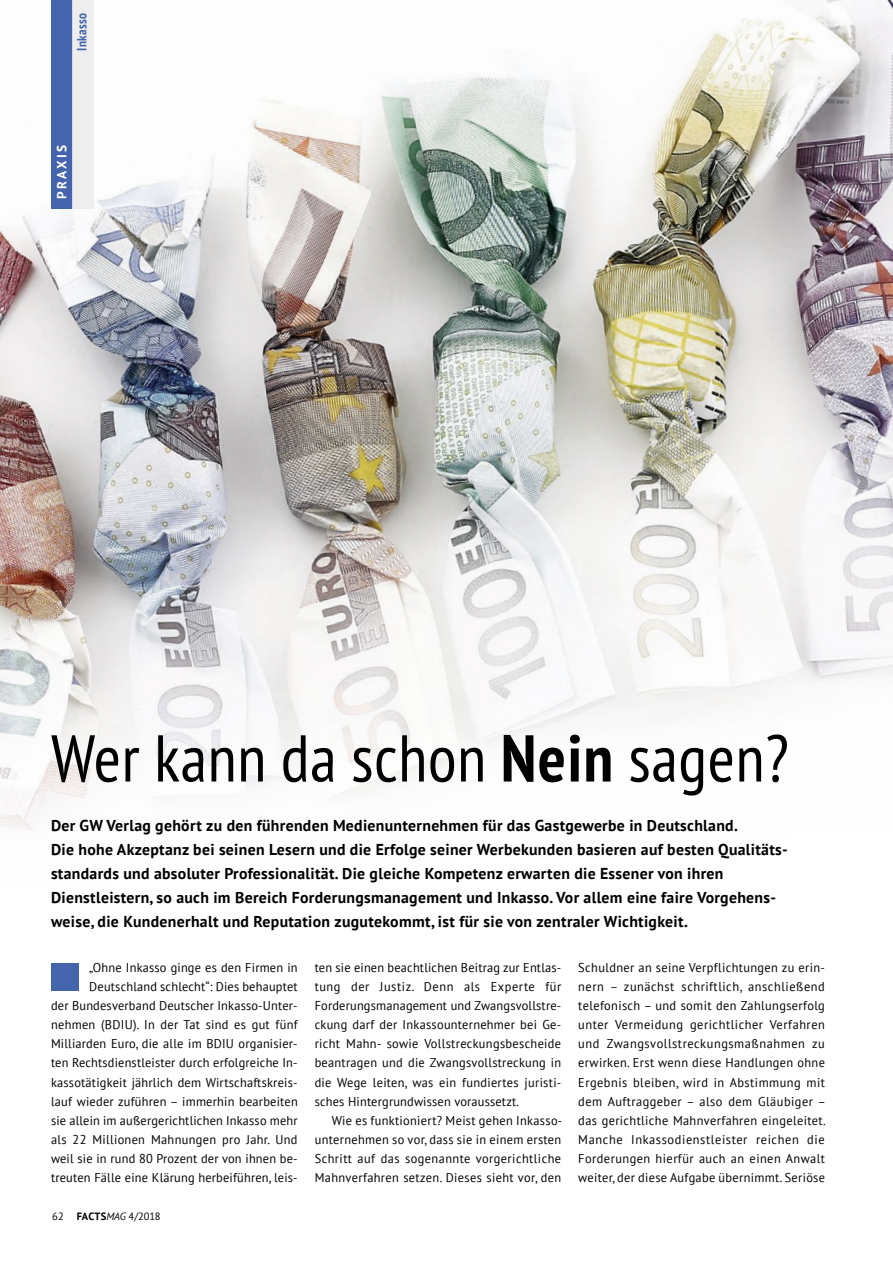
<style>
.page{position:relative;width:893px;height:1263px;background:#fff}
.page>*{position:absolute;margin:0;border:0;box-sizing:border-box;transform-origin:0 0}
.t1{font:condensed 66px "PT Sans";letter-spacing:.01em;color:#000}
.t2{font:700 15.75px/24px "PT Sans";letter-spacing:.02em;color:#000}
.t3{font:700 condensed 13.35px "PT Sans";letter-spacing:.03em;color:#4464ad}
.t4{font:700 13.35px "PT Sans";letter-spacing:.19em;color:#fff}
.t5{font:12.75px/19.2px "PT Sans";letter-spacing:.015em;color:#000;text-align:justify}
.t6{font:10.5px "PT Sans";color:#000}
.s1{font-weight:700}
.s2{font-style:italic}
</style>
<div class="page">
<img style="left:0;top:0;width:893px;height:830px">
<div style="left:51px;top:0;width:21px;height:208px;background:#4464ad"></div>
<div style="left:72px;top:0;width:22px;height:208px;background:#ececed"></div>
<div style="left:51px;top:963px;width:28px;height:28px;background:#4464ad"></div>
<p class="t3" style="left:73px;top:51px;width:39px;rotate:-90deg">Inkasso</p>
<p class="t4" style="left:53px;top:199px;width:56px;rotate:-90deg">PRAXIS</p>
<h1 class="t1" style="left:51px;top:716px;width:739px">Wer kann da schon <span class="s1">Nein</span> sagen?</h1>
<p class="t2" style="left:51px;top:813px;width:738px">Der GW Verlag gehört zu den führenden Medienunternehmen für das Gastgewerbe in Deutschland.<br>Die hohe Akzeptanz bei seinen Lesern und die Erfolge seiner Werbekunden basieren auf besten Qualitäts&shy;standards und absoluter Professionalität. Die gleiche Kompetenz erwarten die Essener von ihren Dienstleistern, so auch im Bereich Forderungsmanagement und Inkasso. Vor allem eine faire Vorgehens&shy;weise, die Kundenerhalt und Reputation zugutekommt, ist für sie von zentraler Wichtigkeit.</p>
<p class="t5" style="left:51px;top:957px;width:248px;text-align:right">„Ohne Inkasso ginge es den Firmen in Deutschland schlecht“: Dies behauptet<br>der Bundesverband Deutscher Inkasso-Unter&shy;nehmen (BDIU). In der Tat sind es gut fünf Milliarden Euro, die alle im BDIU organisier&shy;ten Rechtsdienstleister durch erfolgreiche In&shy;kassotätigkeit jährlich dem Wirtschaftskreis&shy;lauf wieder zuführen – immerhin bearbeiten sie allein im außergerichtlichen Inkasso mehr als 22 Millionen Mahnungen pro Jahr. Und weil sie in rund 80 Prozent der von ihnen be&shy;treuten Fälle eine Klärung herbeiführen, leis-</p>
<p class="t5" style="left:315px;top:957px;width:248px">ten sie einen beachtlichen Beitrag zur Entlas&shy;tung der Justiz. Denn als Experte für Forderungsmanagement und Zwangsvollstre&shy;ckung darf der Inkassounternehmer bei Ge&shy;richt Mahn- sowie Vollstreckungsbescheide beantragen und die Zwangsvollstreckung in die Wege leiten, was ein fundiertes juristi&shy;sches Hintergrundwissen voraussetzt.</p>
<p class="t5" style="left:315px;top:1110px;width:249px;text-indent:17px">Wie es funktioniert? Meist gehen Inkasso&shy;unternehmen so vor, dass sie in einem ersten Schritt auf das sogenannte vorgerichtliche Mahnverfahren setzen. Dieses sieht vor, den</p>
<p class="t6" style="left:52px;top:1209px;width:13px">62</p>
<p class="t6" style="left:77px;top:1209px;width:85px"><span class="s1">FACTS</span><span class="s2">MAG</span> 4/2018</p>
<p class="t5" style="left:578px;top:957px;width:249px">Schuldner an seine Verpflichtungen zu erin&shy;nern – zunächst schriftlich, anschließend telefonisch – und somit den Zahlungserfolg unter Vermeidung gerichtlicher Verfahren und Zwangsvollstreckungsmaßnahmen zu erwirken. Erst wenn diese Handlungen ohne Ergebnis bleiben, wird in Abstimmung mit dem Auftraggeber – also dem Gläubiger – das gerichtliche Mahnverfahren eingeleitet.<br>Manche Inkassodienstleister reichen die Forderungen hierfür auch an einen Anwalt weiter, der diese Aufgabe übernimmt. Seriöse</p>
</div>
